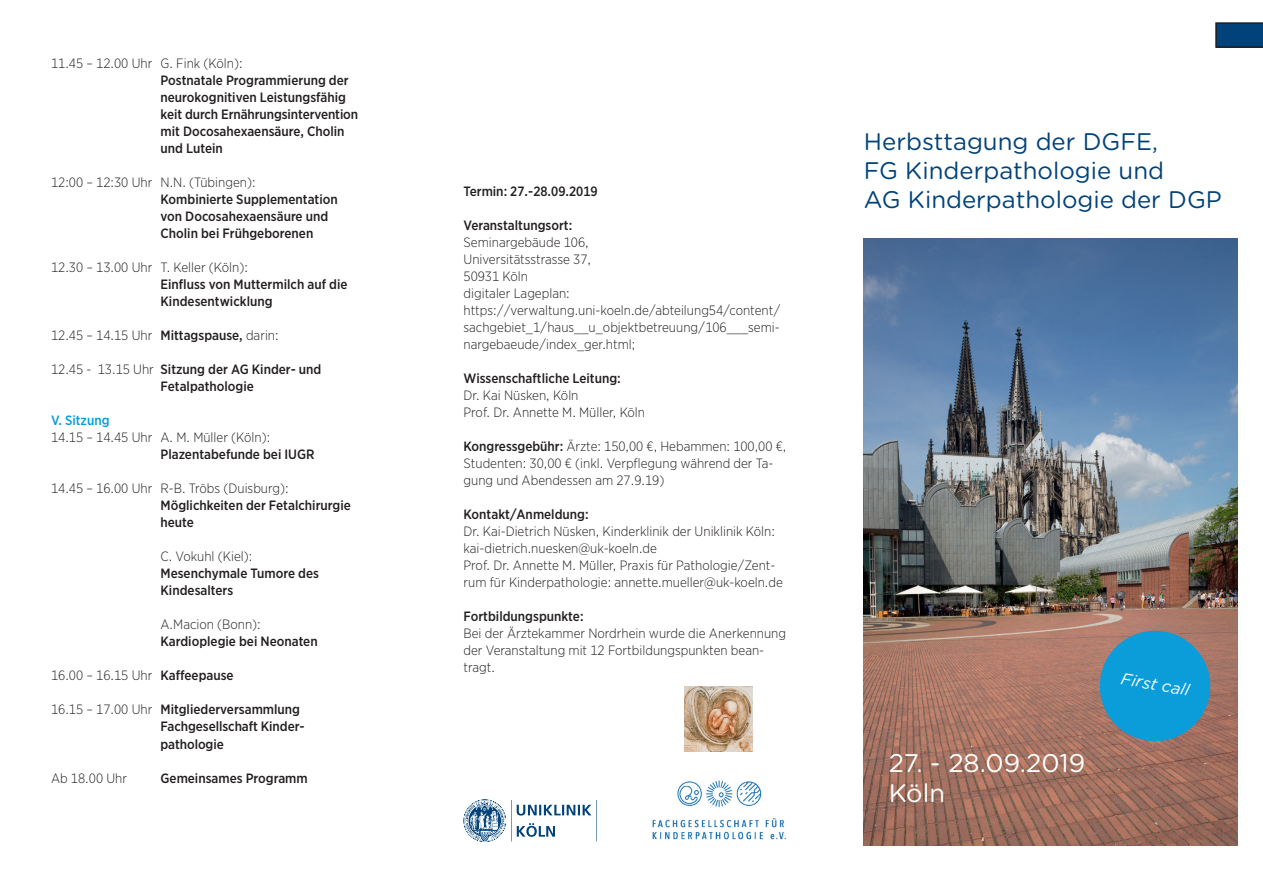
<style>
.page{position:relative;width:1263px;height:893px;background:#fff}
.page>*{position:absolute;margin:0;border:0;box-sizing:border-box;transform-origin:0 0}
.t1{font:25.5px/30.6px "Gotham Rounded";color:#fff}
.t2{font:24px/28.8px "Gotham Rounded";color:#004279}
.t3{font:italic 16.5px "Gotham Rounded";color:#fff}
.t4{font:300 13.5px/17px "Gotham Narrow";color:#231f20}
.t5{font:500 13.5px/17px "Gotham Narrow";color:#231f20}
.t6{font:500 13.5px "Gotham Narrow";color:#069edb}
.s1{font-weight:500}
.s2{font-weight:300}
</style>
<div class="page">
<img style="left:652px;top:780px;width:134px;height:60px">
<img style="left:863px;top:238px;width:374px;height:607px">
<svg style="left:1215px;top:22px;width:48px;height:26px"></svg>
<svg style="left:463px;top:799px;width:134px;height:43px"></svg>
<svg style="left:1095px;top:626px;width:120px;height:120px;background:#3f90b3"></svg>
<img style="left:684px;top:686px;width:69px;height:66px">
<p class="t4" style="left:51px;top:54px;width:193px">11.45 – 12.00 Uhr G. Fink (Köln):</p>
<p class="t5" style="left:161px;top:72px;width:199px">Postnatale Programmierung der neurokognitiven Leistungsfähig keit durch Ernährungsintervention mit Docosahexaensäure, Cholin und Lutein</p>
<p class="t4" style="left:51px;top:174px;width:206px">12:00 – 12:30 Uhr N.N. (Tübingen):</p>
<p class="t5" style="left:161px;top:191px;width:179px">Kombinierte Supplementation von Docosahexaensäure und<br>Cholin bei Frühgeborenen</p>
<p class="t4" style="left:51px;top:259px;width:198px">12.30 – 13.00 Uhr T. Keller (Köln):</p>
<p class="t5" style="left:161px;top:276px;width:188px">Einfluss von Muttermilch auf die<br>Kindesentwicklung</p>
<p class="t4" style="left:51px;top:327px;width:229px">12.45 – 14.15 Uhr <span class="s1">Mittagspause,</span> darin:</p>
<p class="t5" style="left:161px;top:361px;width:162px;text-indent:-109px"><span class="s2">12.45 - 13.15 Uhr</span> Sitzung der AG Kinder- und<br>Fetalpathologie</p>
<p class="t6" style="left:51px;top:412px;width:60px">V. Sitzung</p>
<p class="t4" style="left:51px;top:429px;width:221px">14.15 – 14.45 Uhr A. M. Müller (Köln):</p>
<p class="t5" style="left:161px;top:446px;width:156px">Plazentabefunde bei IUGR</p>
<p class="t4" style="left:51px;top:480px;width:239px">14.45 – 16.00 Uhr R-B. Tröbs (Duisburg):</p>
<p class="t5" style="left:161px;top:497px;width:192px">Möglichkeiten der Fetalchirurgie heute</p>
<p class="t4" style="left:161px;top:548px;width:93px">C. Vokuhl (Kiel):</p>
<p class="t5" style="left:161px;top:565px;width:160px">Mesenchymale Tumore des<br>Kindesalters</p>
<p class="t4" style="left:161px;top:616px;width:102px">A.Macion (Bonn):</p>
<p class="t5" style="left:161px;top:633px;width:159px">Kardioplegie bei Neonaten</p>
<p class="t4" style="left:51px;top:667px;width:184px">16.00 – 16.15 Uhr <span class="s1">Kaffeepause</span></p>
<p class="t5" style="left:161px;top:701px;width:146px;text-indent:-109px"><span class="s2">16.15 – 17.00 Uhr</span> Mitgliederversammlung<br>Fachgesellschaft Kinder&shy;pathologie</p>
<p class="t4" style="left:51px;top:769px;width:78px">Ab 18.00 Uhr</p>
<p class="t5" style="left:161px;top:769px;width:149px">Gemeinsames Programm</p>
<p class="t5" style="left:463px;top:182px;width:136px">Termin: 27.-28.09.2019</p>
<p class="t5" style="left:463px;top:216px;width:110px">Veranstaltungsort:</p>
<p class="t4" style="left:463px;top:233px;width:318px">Seminargebäude 106,<br>Universitätsstrasse 37,<br>50931 Köln<br>digitaler Lageplan: https://verwaltung.uni-koeln.de/abteilung54/content/ sachgebiet_1/haus__u_objektbetreuung/106___semi&shy;nargebaeude/index_ger.html;</p>
<p class="t5" style="left:463px;top:369px;width:159px">Wissenschaftliche Leitung:</p>
<p class="t4" style="left:463px;top:386px;width:183px">Dr. Kai Nüsken, Köln<br>Prof. Dr. Annette M. Müller, Köln</p>
<p class="t4" style="left:463px;top:437px;width:324px"><span class="s1">Kongressgebühr:</span> Ärzte: 150,00 €, Hebammen: 100,00 €,<br>Studenten: 30,00 € (inkl. Verpflegung während der Ta&shy;gung und Abendessen am 27.9.19)</p>
<p class="t5" style="left:463px;top:505px;width:127px">Kontakt/Anmeldung:</p>
<p class="t4" style="left:463px;top:522px;width:321px">Dr. Kai-Dietrich Nüsken, Kinderklinik der Uniklinik Köln: kai-dietrich.nuesken@uk-koeln.de<br>Prof. Dr. Annette M. Müller, Praxis für Pathologie/Zent&shy;rum für Kinderpathologie: annette.mueller@uk-koeln.de</p>
<p class="t5" style="left:463px;top:608px;width:122px">Fortbildungspunkte:</p>
<p class="t4" style="left:463px;top:624px;width:324px">Bei der Ärztekammer Nordrhein wurde die Anerkennung der Veranstaltung mit 12 Fortbildungspunkten bean&shy;tragt.</p>
<h2 class="t2" style="left:864px;top:126px;width:359px">Herbsttagung der DGFE,<br>FG Kinderpathologie und<br>AG Kinderpathologie der DGP</h2>
<h1 class="t1" style="left:889px;top:746px;width:198px">27. - 28.09.2019<br>Köln</h1>
<p class="t3" style="left:1123px;top:667px;width:71px;rotate:10deg">First call</p>
</div>
